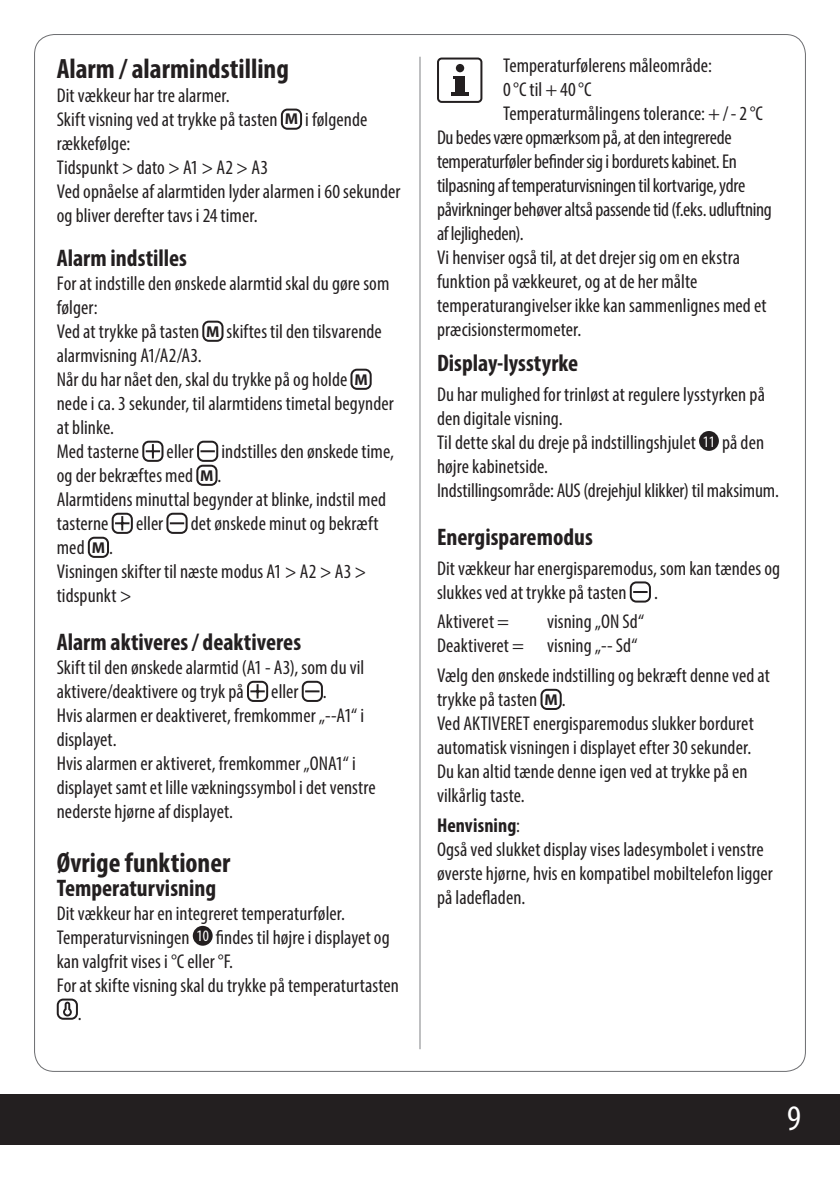
<style>
.page{position:relative;width:840px;height:1191px;background:#fff}
.page>*{position:absolute;margin:0;border:0;box-sizing:border-box;transform-origin:0 0}
.t1{font:condensed 36px "Myriad Pro";color:#fff}
.t2{font:700 condensed 28px "Myriad Pro";color:#231f20}
.t3{font:700 condensed 24px "Myriad Pro";color:#231f20}
.t4{font:condensed 20px/24px "Myriad Pro";letter-spacing:.005em;color:#231f20}
.t5{font:condensed 20px "Myriad Pro";letter-spacing:-.015em;color:#231f20}
.s1{font-weight:700;font-stretch:normal;font-size:15.8px}
.s2{font-size:16px;color:#fff}
.s3{font-weight:700}
</style>
<div class="page">
<div style="left:281px;top:109px;width:21px;height:21px;border:2px solid #231f20;border-radius:6px"></div>
<div style="left:202px;top:321px;width:21px;height:21px;border:2px solid #231f20;border-radius:6px"></div>
<div style="left:350px;top:369px;width:21px;height:21px;border:2px solid #231f20;border-radius:6px"></div>
<svg style="left:142px;top:440px;width:22px;height:22px"></svg>
<svg style="left:197px;top:440px;width:22px;height:22px"></svg>
<div style="left:196px;top:465px;width:21px;height:21px;border:2px solid #231f20;border-radius:6px"></div>
<svg style="left:111px;top:512px;width:22px;height:22px"></svg>
<svg style="left:166px;top:512px;width:22px;height:22px"></svg>
<div style="left:88px;top:537px;width:21px;height:21px;border:2px solid #231f20;border-radius:6px"></div>
<svg style="left:247px;top:680px;width:22px;height:22px"></svg>
<svg style="left:301px;top:680px;width:22px;height:22px"></svg>
<svg style="left:193px;top:926px;width:19px;height:19px"></svg>
<svg style="left:63px;top:1001px;width:9px;height:15px"></svg>
<div style="left:57px;top:998px;width:21px;height:21px;border:2px solid #231f20;border-radius:6px"></div>
<div style="left:437px;top:58px;width:45px;height:45px;border:2px solid #231f20;border-radius:4px"></div>
<div style="left:455px;top:64px;width:9px;height:8px;background:#231f20;border-radius:50%"></div>
<div style="left:454px;top:76px;width:10px;height:17px;background:#231f20"></div>
<hr style="left:450px;top:93px;width:18px;height:3px;background:#231f20">
<svg style="left:699px;top:431px;width:19px;height:20px"></svg>
<svg style="left:629px;top:581px;width:22px;height:22px"></svg>
<div style="left:540px;top:689px;width:21px;height:21px;border:2px solid #231f20;border-radius:6px"></div>
<hr style="left:419px;top:57px;width:1px;height:992px;background:#808285">
<div style="left:0;top:1094px;width:839px;height:50px;background:#231f20"></div>
<h2 class="t2" style="left:57px;top:51px;width:233px">Alarm / alarmindstilling</h2>
<p class="t4" style="left:57px;top:83px;width:345px">Dit vækkeur har tre alarmer.<br>Skift visning ved at trykke på tasten <span class="s1">M</span> i følgende rækkefølge:<br>Tidspunkt &gt; dato &gt; A1 &gt; A2 &gt; A3<br>Ved opnåelse af alarmtiden lyder alarmen i 60 sekunder og bliver derefter tavs i 24 timer.</p>
<p class="t3" style="left:57px;top:243px;width:132px">Alarm indstilles</p>
<p class="t4" style="left:57px;top:271px;width:338px">For at indstille den ønskede alarmtid skal du gøre som følger:<br>Ved at trykke på tasten <span class="s1">M</span> skiftes til den tilsvarende alarmvisning A1/A2/A3.<br>Når du har nået den, skal du trykke på og holde <span class="s1">M </span>nede i ca. 3 sekunder, til alarmtidens timetal begynder at blinke.<br>Med tasterne</p>
<p class="t4" style="left:57px;top:439px;width:338px;text-indent:164px">indstilles den ønskede time, og der bekræftes med <span class="s1">M</span> .<br>Alarmtidens minuttal begynder at blinke, indstil med tasterne</p>
<p class="t4" style="left:166px;top:439px;width:29px">eller</p>
<p class="t4" style="left:136px;top:511px;width:29px">eller</p>
<p class="t4" style="left:191px;top:511px;width:189px">det ønskede minut og bekræft</p>
<p class="t4" style="left:57px;top:535px;width:311px">med <span class="s1">M</span> .<br>Visningen skifter til næste modus A1 &gt; A2 &gt; A3 &gt; tidspunkt &gt;</p>
<p class="t3" style="left:57px;top:627px;width:246px">Alarm aktiveres / deaktiveres</p>
<p class="t4" style="left:57px;top:655px;width:309px">Skift til den ønskede alarmtid (A1 - A3), som du vil aktivere/deaktivere og tryk på</p>
<p class="t4" style="left:57px;top:679px;width:320px;text-indent:214px">eller .<br>Hvis alarmen er deaktiveret, fremkommer „--A1“ i displayet.<br>Hvis alarmen er aktiveret, fremkommer „ONA1“ i displayet samt et lille vækningssymbol i det venstre nederste hjørne af displayet.</p>
<h2 class="t2" style="left:57px;top:845px;width:175px">Øvrige funktioner</h2>
<p class="t3" style="left:57px;top:872px;width:161px">Temperaturvisning</p>
<p class="t4" style="left:57px;top:901px;width:343px">Dit vækkeur har en integreret temperaturføler.<br>Temperaturvisningen <span class="s2">10</span> findes til højre i displayet og kan valgfrit vises i °C eller °F.<br>For at skifte visning skal du trykke på temperaturtasten</p>
<p class="t4" style="left:78px;top:1001px;width:5px">.</p>
<p class="t4" style="left:503px;top:53px;width:210px">Temperaturfølerens måleområde:</p>
<p class="t4" style="left:503px;top:77px;width:90px">0°C til +40°C</p>
<p class="t4" style="left:503px;top:101px;width:261px">Temperaturmålingens tolerance: +/- 2°C</p>
<p class="t5" style="left:437px;top:125px;width:296px">Du bedes være opmærksom på, at den integrerede</p>
<p class="t5" style="left:437px;top:149px;width:301px">temperaturføler befinder sig i bordurets kabinet. En</p>
<p class="t5" style="left:437px;top:173px;width:309px">tilpasning af temperaturvisningen til kortvarige, ydre</p>
<p class="t5" style="left:437px;top:197px;width:336px">påvirkninger behøver altså passende tid (f.eks. udluftning</p>
<p class="t5" style="left:437px;top:221px;width:88px">af lejligheden).</p>
<p class="t4" style="left:437px;top:245px;width:304px">Vi henviser også til, at det drejer sig om en ekstra</p>
<p class="t4" style="left:437px;top:269px;width:262px">funktion på vækkeuret, og at de her målte</p>
<p class="t4" style="left:437px;top:293px;width:331px">temperaturangivelser ikke kan sammenlignes med et</p>
<p class="t4" style="left:437px;top:317px;width:146px">præcisionstermometer.</p>
<p class="t3" style="left:437px;top:348px;width:143px">Display-lysstyrke</p>
<p class="t4" style="left:437px;top:382px;width:343px">Du har mulighed for trinløst at regulere lysstyrken på den digitale visning.<br>Til dette skal du dreje på indstillingshjulet <span class="s2">11</span> på den højre kabinetside.<br>Indstillingsområde: AUS (drejehjul klikker) til maksimum.</p>
<p class="t3" style="left:437px;top:522px;width:157px">Energisparemodus</p>
<p class="t4" style="left:437px;top:556px;width:344px">Dit vækkeur har energisparemodus, som kan tændes og slukkes ved at trykke på tasten</p>
<p class="t4" style="left:653px;top:580px;width:5px">.</p>
<p class="t4" style="left:437px;top:609px;width:209px;text-indent:110px">visning „ON Sd“<br>Deaktiveret = visning „-- Sd“</p>
<p class="t4" style="left:437px;top:663px;width:334px">Vælg den ønskede indstilling og bekræft denne ved at trykke på tasten <span class="s1">M</span> .<br>Ved AKTIVERET energisparemodus slukker borduret automatisk visningen i displayet efter 30 sekunder.<br>Du kan altid tænde denne igen ved at trykke på en vilkårlig taste.</p>
<p class="t4" style="left:437px;top:813px;width:337px"><span class="s3">Henvisning</span>:<br>Også ved slukket display vises ladesymbolet i venstre øverste hjørne, hvis en kompatibel mobiltelefon ligger på ladefladen.</p>
<p class="t4" style="left:437px;top:609px;width:74px">Aktiveret =</p>
<h1 class="t1" style="left:786px;top:1095px;width:15px">9</h1>
</div>
